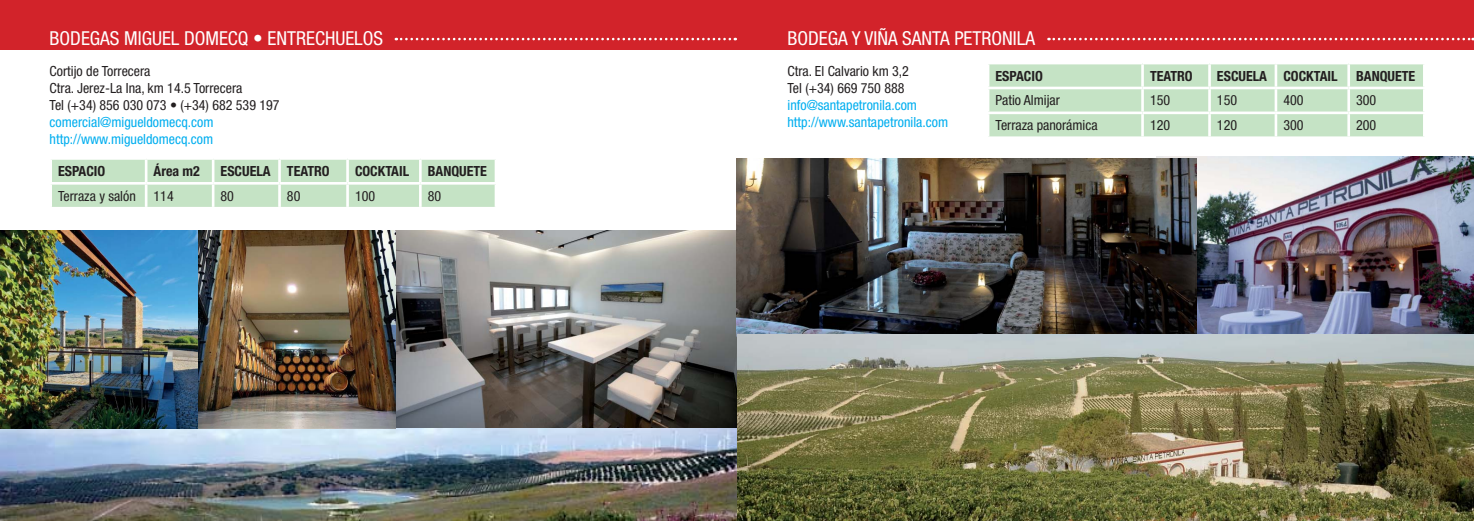
<style>
.page{position:relative;width:1474px;height:521px;background:#fff}
.page>*{position:absolute;margin:0;border:0;box-sizing:border-box;transform-origin:0 0}
.t1{font:condensed 19.25px "Helvetica Neue LT Std";color:#fff}
.t2{font:condensed 14px/16.8px "Helvetica Neue LT Std";color:#231f20}
.t3{font:condensed 14px/16.8px "Helvetica Neue LT Std";color:#00aeef}
.t4{font:700 condensed 14px "Helvetica Neue LT Std";color:#231f20}
</style>
<div class="page">
<div style="left:0;top:0;width:1473px;height:50px;background:#d2232a"></div>
<svg style="left:396px;top:38px;width:339px;height:2px"></svg>
<svg style="left:1048px;top:38px;width:425px;height:2px"></svg>
<div style="left:52px;top:160px;width:442px;height:47px;background:#c5e3c5"></div>
<hr style="left:145px;top:160px;width:2px;height:22px;background:#fff">
<hr style="left:212px;top:160px;width:2px;height:22px;background:#fff">
<hr style="left:278px;top:160px;width:3px;height:22px;background:#fff">
<hr style="left:346px;top:160px;width:3px;height:22px;background:#fff">
<hr style="left:419px;top:160px;width:2px;height:22px;background:#fff">
<hr style="left:49px;top:182px;width:97px;height:3px;background:#fff">
<hr style="left:146px;top:182px;width:67px;height:3px;background:#fff">
<hr style="left:145px;top:185px;width:2px;height:22px;background:#fff">
<hr style="left:213px;top:182px;width:66px;height:3px;background:#fff">
<hr style="left:212px;top:185px;width:2px;height:22px;background:#fff">
<hr style="left:279px;top:182px;width:68px;height:3px;background:#fff">
<hr style="left:278px;top:185px;width:3px;height:22px;background:#fff">
<hr style="left:347px;top:182px;width:73px;height:3px;background:#fff">
<hr style="left:346px;top:185px;width:3px;height:22px;background:#fff">
<hr style="left:420px;top:182px;width:77px;height:3px;background:#fff">
<hr style="left:419px;top:185px;width:2px;height:22px;background:#fff">
<img style="left:0;top:230px;width:737px;height:291px">
<svg style="left:989px;top:64px;width:433px;height:72px;background:#c6e3c6"></svg>
<hr style="left:1141px;top:64px;width:2px;height:23px;background:#fff">
<hr style="left:1208px;top:64px;width:2px;height:23px;background:#fff">
<hr style="left:1274px;top:64px;width:3px;height:23px;background:#fff">
<hr style="left:1347px;top:64px;width:2px;height:23px;background:#fff">
<hr style="left:986px;top:87px;width:156px;height:2px;background:#fff">
<hr style="left:1142px;top:87px;width:67px;height:2px;background:#fff">
<hr style="left:1141px;top:89px;width:2px;height:23px;background:#fff">
<hr style="left:1209px;top:87px;width:66px;height:2px;background:#fff">
<hr style="left:1208px;top:89px;width:2px;height:23px;background:#fff">
<hr style="left:1275px;top:87px;width:73px;height:2px;background:#fff">
<hr style="left:1274px;top:89px;width:3px;height:23px;background:#fff">
<hr style="left:1348px;top:87px;width:77px;height:2px;background:#fff">
<hr style="left:1347px;top:89px;width:2px;height:23px;background:#fff">
<hr style="left:986px;top:112px;width:156px;height:2px;background:#fff">
<hr style="left:1142px;top:112px;width:67px;height:2px;background:#fff">
<hr style="left:1141px;top:114px;width:2px;height:22px;background:#fff">
<hr style="left:1209px;top:112px;width:66px;height:2px;background:#fff">
<hr style="left:1208px;top:114px;width:2px;height:22px;background:#fff">
<hr style="left:1275px;top:112px;width:73px;height:2px;background:#fff">
<hr style="left:1274px;top:114px;width:3px;height:22px;background:#fff">
<hr style="left:1348px;top:112px;width:77px;height:2px;background:#fff">
<hr style="left:1347px;top:114px;width:2px;height:22px;background:#fff">
<img style="left:1156px;top:157px;width:317px;height:177px">
<img style="left:736px;top:159px;width:460px;height:177px">
<img style="left:737px;top:334px;width:736px;height:187px">
<h1 class="t1" style="left:50px;top:32px;width:335px">BODEGAS MIGUEL DOMECQ • ENTRECHUELOS</h1>
<h1 class="t1" style="left:787px;top:32px;width:249px">BODEGA Y VIÑA SANTA PETRONILA</h1>
<p class="t2" style="left:50px;top:65px;width:231px">Cortijo de Torrecera<br>Ctra. Jerez-La Ina, km 14.5 Torrecera<br>Tel (+34) 856 030 073 • (+34) 682 539 197</p>
<p class="t3" style="left:50px;top:115px;width:165px">comercial@migueldomecq.com http://www.migueldomecq.com</p>
<p class="t2" style="left:787px;top:65px;width:123px">Ctra. El Calvario km 3,2<br>Tel (+34) 669 750 888</p>
<p class="t3" style="left:787px;top:98px;width:162px">info@santapetronila.com http://www.santapetronila.com</p>
<p class="t4" style="left:995px;top:71px;width:49px">ESPACIO</p>
<p class="t4" style="left:1149px;top:71px;width:44px">TEATRO</p>
<p class="t4" style="left:1216px;top:71px;width:122px">ESCUELA COCKTAIL</p>
<p class="t4" style="left:1356px;top:71px;width:61px">BANQUETE</p>
<p class="t2" style="left:995px;top:94px;width:66px">Patio Almijar</p>
<p class="t2" style="left:1149px;top:94px;width:22px">150</p>
<p class="t2" style="left:1216px;top:94px;width:22px">150</p>
<p class="t2" style="left:1283px;top:94px;width:22px">400</p>
<p class="t2" style="left:1356px;top:94px;width:22px">300</p>
<p class="t2" style="left:995px;top:119px;width:104px">Terraza panorámica</p>
<p class="t2" style="left:1149px;top:119px;width:22px">120</p>
<p class="t2" style="left:1216px;top:119px;width:22px">120</p>
<p class="t2" style="left:1283px;top:119px;width:22px">300</p>
<p class="t2" style="left:1356px;top:119px;width:22px">200</p>
<p class="t4" style="left:58px;top:166px;width:49px">ESPACIO</p>
<p class="t4" style="left:154px;top:166px;width:48px">Área m2</p>
<p class="t4" style="left:221px;top:166px;width:111px">ESCUELA TEATRO</p>
<p class="t4" style="left:355px;top:166px;width:56px">COCKTAIL</p>
<p class="t4" style="left:428px;top:166px;width:61px">BANQUETE</p>
<p class="t2" style="left:58px;top:189px;width:79px">Terraza y salón</p>
<p class="t2" style="left:154px;top:189px;width:22px">114</p>
<p class="t2" style="left:221px;top:189px;width:15px">80</p>
<p class="t2" style="left:287px;top:189px;width:15px">80</p>
<p class="t2" style="left:355px;top:189px;width:22px">100</p>
<p class="t2" style="left:428px;top:189px;width:15px">80</p>
</div>
